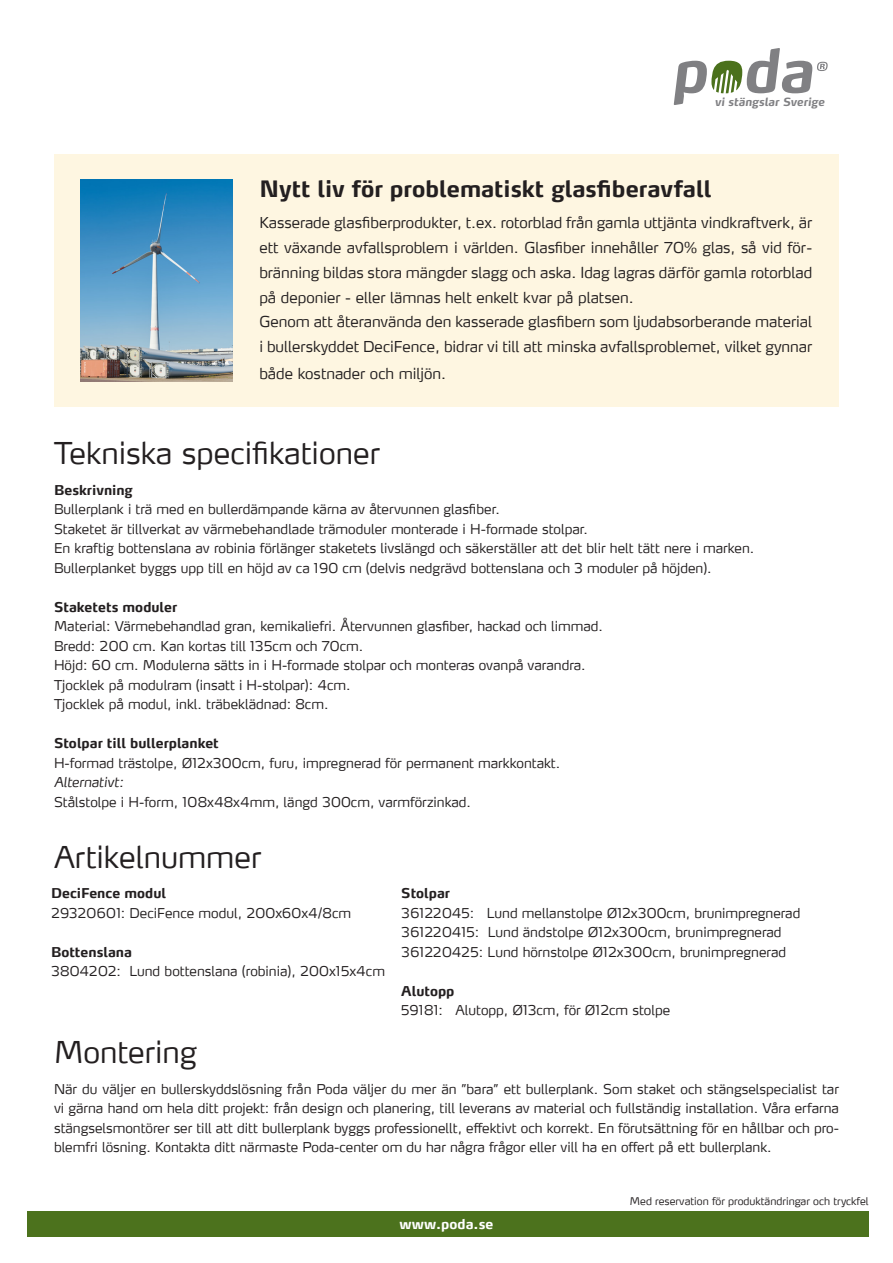
<style>
.page{position:relative;width:893px;height:1263px;background:#fff}
.page>*{position:absolute;margin:0;border:0;box-sizing:border-box;transform-origin:0 0}
.t1{font:300 30px "Max";color:#231f20}
.t2{font:700 22.5px "Max LF";color:#231f20}
.t3{font:300 15px/24.8px "Max LF";color:#231f20;text-align:justify}
.Indhold{font:300 13.5px/19.5px "Max LF";color:#231f20;text-align:justify}
.t4{font:700 13.5px "Max LF";color:#231f20}
.t5{font:italic 300 13.5px "Max LF";color:#231f20}
.t6{font:700 13.5px "Max";letter-spacing:.005em;color:#fff}
.t7{font:italic 700 11.25px "Max LF";color:#808083}
.t8{font:300 10.5px "Max";color:#231f20}
</style>
<div class="page">
<svg style="left:674px;top:48px;width:154px;height:57px"></svg>
<div style="left:27px;top:1211px;width:842px;height:26px;background:#4c721d"></div>
<div style="left:54px;top:154px;width:785px;height:253px;background:#fef6e1"></div>
<img style="left:81px;top:180px;width:152px;height:201px">
<p class="t7" style="left:715px;top:95px;width:111px">vi stängslar Sverige</p>
<p class="t2" style="left:259px;top:174px;width:453px">Nytt liv för problematiskt glasfiberavfall</p>
<p class="t3" style="left:259px;top:210px;width:554px">Kasserade glasfiberprodukter, t.ex. rotorblad från gamla uttjänta vindkraftverk, är ett växande avfallsproblem i världen. Glasfiber innehåller 70% glas, så vid för&shy;bränning bildas stora mängder slagg och aska. Idag lagras därför gamla rotorblad på deponier - eller lämnas helt enkelt kvar på platsen.</p>
<p class="t3" style="left:259px;top:309px;width:554px">Genom att återanvända den kasserade glasfibern som ljudabsorberande material i bullerskyddet DeciFence, bidrar vi till att minska avfallsproblemet, vilket gynnar</p>
<p class="t3" style="left:259px;top:361px;width:188px">både kostnader och miljön.</p>
<p class="t1" style="left:54px;top:434px;width:327px">Tekniska specifikationer</p>
<p class="t4" style="left:54px;top:481px;width:80px">Beskrivning</p>
<p class="Indhold" style="left:54px;top:499px;width:447px">Bullerplank i trä med en bullerdämpande kärna av återvunnen glasfiber.</p>
<p class="Indhold" style="left:54px;top:519px;width:536px">Staketet är tillverkat av värmebehandlade trämoduler monterade i H-formade stolpar.</p>
<p class="Indhold" style="left:54px;top:538px;width:702px">En kraftig bottenslana av robinia förlänger staketets livslängd och säkerställer att det blir helt tätt nere i marken.</p>
<p class="Indhold" style="left:54px;top:558px;width:659px">Bullerplanket byggs upp till en höjd av ca 190 cm (delvis nedgrävd bottenslana och 3 moduler på höjden).</p>
<p class="t4" style="left:54px;top:598px;width:125px">Staketets moduler</p>
<p class="Indhold" style="left:54px;top:616px;width:550px">Material: Värmebehandlad gran, kemikaliefri. Återvunnen glasfiber, hackad och limmad.</p>
<p class="Indhold" style="left:54px;top:636px;width:311px">Bredd: 200 cm. Kan kortas till 135cm och 70cm.</p>
<p class="Indhold" style="left:54px;top:655px;width:533px">Höjd: 60 cm. Modulerna sätts in i H-formade stolpar och monteras ovanpå varandra.</p>
<p class="Indhold" style="left:54px;top:675px;width:298px">Tjocklek på modulram (insatt i H-stolpar): 4cm.</p>
<p class="Indhold" style="left:54px;top:694px;width:276px">Tjocklek på modul, inkl. träbeklädnad: 8cm.</p>
<p class="t4" style="left:54px;top:735px;width:166px">Stolpar till bullerplanket</p>
<p class="Indhold" style="left:54px;top:753px;width:508px">H-formad trästolpe, Ø12x300cm, furu, impregnerad för permanent markkontakt.</p>
<p class="t5" style="left:54px;top:774px;width:71px">Alternativt:</p>
<p class="Indhold" style="left:54px;top:792px;width:419px">Stålstolpe i H-form, 108x48x4mm, längd 300cm, varmförzinkad.</p>
<p class="t1" style="left:54px;top:838px;width:209px">Artikelnummer</p>
<p class="t4" style="left:51px;top:884px;width:117px">DeciFence modul</p>
<p class="Indhold" style="left:51px;top:902px;width:302px">29320601: DeciFence modul, 200x60x4/8cm</p>
<p class="t4" style="left:51px;top:943px;width:82px">Bottenslana</p>
<p class="Indhold" style="left:51px;top:961px;width:336px">3804202: Lund bottenslana (robinia), 200x15x4cm</p>
<p class="t4" style="left:401px;top:884px;width:50px">Stolpar</p>
<p class="Indhold" style="left:401px;top:902px;width:401px">36122045: Lund mellanstolpe Ø12x300cm, brunimpregnerad</p>
<p class="Indhold" style="left:401px;top:922px;width:382px">361220415: Lund ändstolpe Ø12x300cm, brunimpregnerad</p>
<p class="Indhold" style="left:401px;top:941px;width:386px">361220425: Lund hörnstolpe Ø12x300cm, brunimpregnerad</p>
<p class="t4" style="left:401px;top:982px;width:55px">Alutopp</p>
<p class="Indhold" style="left:401px;top:1000px;width:271px">59181: Alutopp, Ø13cm, för Ø12cm stolpe</p>
<p class="t1" style="left:54px;top:1033px;width:145px">Montering</p>
<p class="Indhold" style="left:54px;top:1079px;width:786px">När du väljer en bullerskyddslösning från Poda väljer du mer än ”bara” ett bullerplank. Som staket och stängselspecialist tar vi gärna hand om hela ditt projekt: från design och planering, till leverans av material och fullständig installation. Våra erfarna stängselsmontörer ser till att ditt bullerplank byggs professionellt, effektivt och korrekt. En förutsättning för en hållbar och pro&shy;blemfri lösning. Kontakta ditt närmaste Poda-center om du har några frågor eller vill ha en offert på ett bullerplank.</p>
<p class="t6" style="left:399px;top:1215px;width:95px">www.poda.se</p>
<p class="t8" style="left:630px;top:1194px;width:240px">Med reservation för produktändringar och tryckfel</p>
</div>
